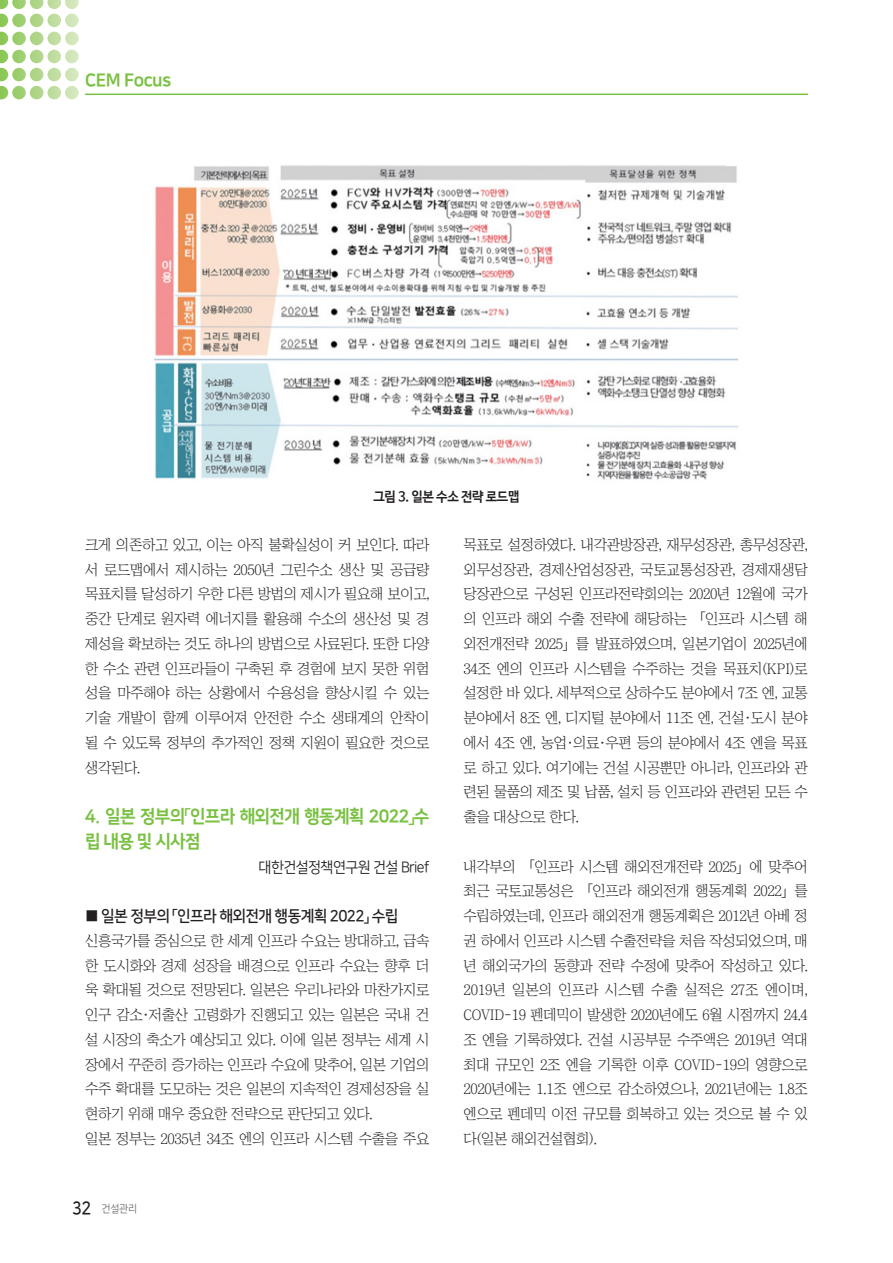
<style>
.page{position:relative;width:893px;height:1263px;background:#fff}
.page>*{position:absolute;margin:0;border:0;box-sizing:border-box;transform-origin:0 0}
._1{font:18px/24.8px "Nanum Square EB";letter-spacing:-.04em;color:#79c142;scale:.95 1}
.건설브리핑2-네모_타이틀{font:15.75px "Nanum Square B";letter-spacing:-.04em;color:#231f20;scale:.95 1}
.건설브리핑_2_-다음단락_저자이름{font:15px "Nanum Square R";letter-spacing:-.04em;color:#231f20;scale:.95 1}
.본문{font:14.7px/24.8px "Chosunilbo NM";letter-spacing:-.025em;color:#231f20;text-align:justify}
.그림제목{font:700 13.5px "Nanum Barun Gothic";letter-spacing:-.025em;color:#231f20;scale:.95 1}
.t1{font:10.5px "Nanum Square R";color:#6c6d70;scale:.95 1}
.s1{font-family:"Nanum Square B";font-size:18px;color:#231f20}
</style>
<div class="page">
<hr style="left:85px;top:94px;width:723px;height:1px;background:#79c142">
<svg style="left:0;top:0;width:79px;height:99px"></svg>
<div style="left:65px;top:14px;width:14px;height:13px;background:#d2e7bb;border-radius:50%"></div>
<div style="left:65px;top:32px;width:14px;height:13px;background:#d2e7bb;border-radius:50%"></div>
<div style="left:65px;top:50px;width:14px;height:13px;background:#d2e7bb;border-radius:50%"></div>
<div style="left:65px;top:68px;width:14px;height:13px;background:#d2e7bb;border-radius:50%"></div>
<div style="left:65px;top:86px;width:14px;height:13px;background:#d2e7bb;border-radius:50%"></div>
<img style="left:153px;top:165px;width:586px;height:315px">
<p class="_1" style="left:85px;top:68px;width:92px">CEM Focus</p>
<p class="그림제목" style="left:373px;top:490px;width:155px">그림 3. 일본 수소 전략 로드맵</p>
<p class="본문" style="left:85px;top:532px;width:346px">크게 의존하고 있고, 이는 아직 불확실성이 커 보인다. 따라 서 로드맵에서 제시하는 2050년 그린수소 생산 및 공급량 목표치를 달성하기 우한 다른 방법의 제시가 필요해 보이고, 중간 단계로 원자력 에너지를 활용해 수소의 생산성 및 경 제성을 확보하는 것도 하나의 방법으로 사료된다. 또한 다양 한 수소 관련 인프라들이 구축된 후 경험에 보지 못한 위험 성을 마주해야 하는 상황에서 수용성을 향상시킬 수 있는 기술 개발이 함께 이루어져 안전한 수소 생태계의 안착이 될 수 있도록 정부의 추가적인 정책 지원이 필요한 것으로 생각된다.</p>
<p class="_1" style="left:85px;top:804px;width:364px">4. 일본 정부의「인프라 해외전개 행동계획 2022」수 립 내용 및 시사점</p>
<p class="건설브리핑_2_-다음단락_저자이름" style="left:259px;top:859px;width:181px">대한건설정책연구원 건설 Brief</p>
<p class="건설브리핑2-네모_타이틀" style="left:85px;top:908px;width:331px">■ 일본 정부의 「인프라 해외전개 행동계획 2022」 수립</p>
<p class="본문" style="left:85px;top:928px;width:346px">신흥국가를 중심으로 한 세계 인프라 수요는 방대하고, 급속 한 도시화와 경제 성장을 배경으로 인프라 수요는 향후 더 욱 확대될 것으로 전망된다. 일본은 우리나라와 마찬가지로 인구 감소·저출산 고령화가 진행되고 있는 일본은 국내 건 설 시장의 축소가 예상되고 있다. 이에 일본 정부는 세계 시 장에서 꾸준히 증가하는 인프라 수요에 맞추어, 일본 기업의 수주 확대를 도모하는 것은 일본의 지속적인 경제성장을 실 현하기 위해 매우 중요한 전략으로 판단되고 있다.</p>
<p class="본문" style="left:85px;top:1126px;width:346px">일본 정부는 2035년 34조 엔의 인프라 시스템 수출을 주요</p>
<p class="t1" style="left:72px;top:1204px;width:70px"><span class="s1">32</span> 건설관리</p>
<p class="본문" style="left:463px;top:532px;width:346px">목표로 설정하였다. 내각관방장관, 재무성장관, 총무성장관, 외무성장관, 경제산업성장관, 국토교통성장관, 경제재생담 당장관으로 구성된 인프라전략회의는 2020년 12월에 국가 의 인프라 해외 수출 전략에 해당하는 「인프라 시스템 해 외전개전략 2025」를 발표하였으며, 일본기업이 2025년에 34조 엔의 인프라 시스템을 수주하는 것을 목표치(KPI)로 설정한 바 있다. 세부적으로 상하수도 분야에서 7조 엔, 교통 분야에서 8조 엔, 디지털 분야에서 11조 엔, 건설·도시 분야 에서 4조 엔, 농업·의료·우편 등의 분야에서 4조 엔을 목표 로 하고 있다. 여기에는 건설 시공뿐만 아니라, 인프라와 관 련된 물품의 제조 및 납품, 설치 등 인프라와 관련된 모든 수 출을 대상으로 한다.</p>
<p class="본문" style="left:463px;top:854px;width:346px">내각부의 「인프라 시스템 해외전개전략 2025」에 맞추어 최근 국토교통성은 「인프라 해외전개 행동계획 2022」를 수립하였는데, 인프라 해외전개 행동계획은 2012년 아베 정 권 하에서 인프라 시스템 수출전략을 처음 작성되었으며, 매 년 해외국가의 동향과 전략 수정에 맞추어 작성하고 있다.<br>2019년 일본의 인프라 시스템 수출 실적은 27조 엔이며, COVID-19 펜데믹이 발생한 2020년에도 6월 시점까지 24.4 조 엔을 기록하였다. 건설 시공부문 수주액은 2019년 역대 최대 규모인 2조 엔을 기록한 이후 COVID-19의 영향으로 2020년에는 1.1조 엔으로 감소하였으나, 2021년에는 1.8조 엔으로 펜데믹 이전 규모를 회복하고 있는 것으로 볼 수 있 다(일본 해외건설협회).</p>
</div>
